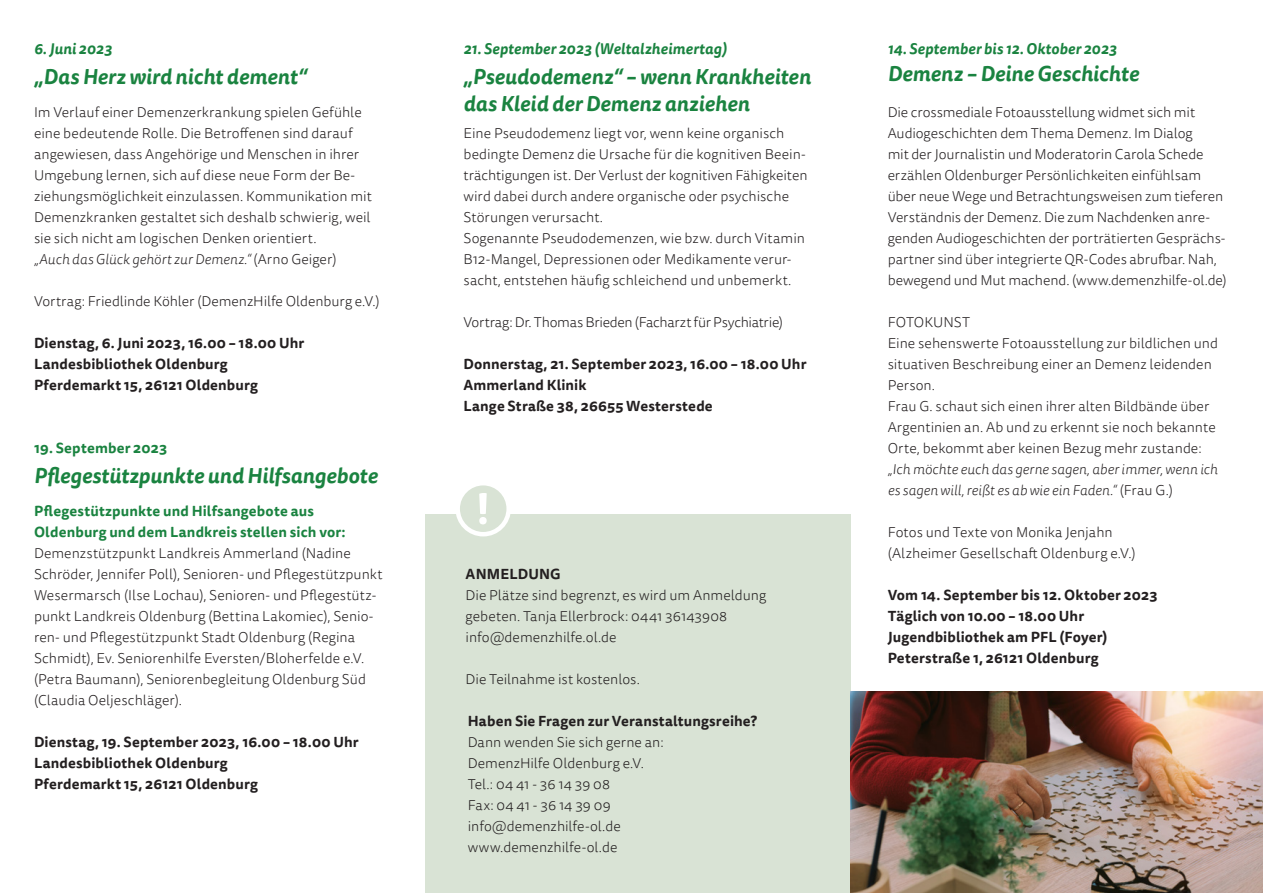
<style>
.page{position:relative;width:1263px;height:893px;background:#fff}
.page>*{position:absolute;margin:0;border:0;box-sizing:border-box;transform-origin:0 0}
.t1{font:italic 700 21px/27px "Tisa Sans OT";color:#1a8340}
.t2{font:italic 700 15px "Tisa Sans OT";letter-spacing:.01em;color:#1a8340}
.t3{font:300 14.25px/21px "Tisa Sans OT";color:#231f20}
.t4{font:700 14.25px "Tisa Sans OT";letter-spacing:.01em;color:#231f20}
.t5{font:italic 300 14.25px/21px "Tisa Sans OT";letter-spacing:.005em;color:#231f20}
.t6{font:700 14.25px "Tisa Sans OT";letter-spacing:.01em;color:#1a8340}
.t7{font:300 14.25px "Tisa Sans OT";letter-spacing:-.02em;color:#231f20}
.s1{font-style:normal}
</style>
<div class="page">
<div style="left:425px;top:515px;width:425px;height:378px;background:#d9e3d5"></div>
<img style="left:850px;top:692px;width:413px;height:201px">
<div style="left:458px;top:483px;width:51px;height:51px;background:#d9e3d5;border-radius:50%"></div>
<div style="left:455px;top:481px;width:56px;height:55px;border:4px solid #fff;border-radius:50%"></div>
<svg style="left:479px;top:493px;width:8px;height:31px"></svg>
<p class="t2" style="left:34px;top:39px;width:79px">6. Juni 2023</p>
<p class="t1" style="left:34px;top:64px;width:275px">„Das Herz wird nicht dement“</p>
<p class="t3" style="left:34px;top:102px;width:339px">Im Verlauf einer Demenzerkrankung spielen Gefühle eine bedeutende Rolle. Die Betroffenen sind darauf angewiesen, dass Angehörige und Menschen in ihrer Umgebung lernen, sich auf diese neue Form der Be&shy;ziehungsmöglichkeit einzulassen. Kommunikation mit Demenzkranken gestaltet sich deshalb schwierig, weil sie sich nicht am logischen Denken orientiert.</p>
<p class="t5" style="left:34px;top:249px;width:304px">„Auch das Glück gehört zur Demenz.“ <span class="s1">(Arno Geiger)</span></p>
<p class="t3" style="left:34px;top:291px;width:347px">Vortrag: Friedlinde Köhler (DemenzHilfe Oldenburg e.V.)</p>
<p class="t4" style="left:34px;top:334px;width:272px">Dienstag, 6. Juni 2023, 16.00 – 18.00 Uhr</p>
<p class="t4" style="left:34px;top:355px;width:195px">Landesbibliothek Oldenburg</p>
<p class="t4" style="left:34px;top:376px;width:226px">Pferdemarkt 15, 26121 Oldenburg</p>
<p class="t6" style="left:34px;top:439px;width:135px">19. September 2023</p>
<p class="t1" style="left:34px;top:463px;width:345px">Pflegestützpunkte und Hilfsangebote</p>
<p class="t6" style="left:34px;top:502px;width:281px">Pflegestützpunkte und Hilfsangebote aus</p>
<p class="t6" style="left:34px;top:523px;width:313px">Oldenburg und dem Landkreis stellen sich vor:</p>
<p class="t3" style="left:34px;top:543px;width:350px">Demenzstützpunkt Landkreis Ammerland (Nadine Schröder, Jennifer Poll), Senioren- und Pflegestützpunkt Wesermarsch (Ilse Lochau), Senioren- und Pflegestütz&shy;punkt Landkreis Oldenburg (Bettina Lakomiec), Senio&shy;ren- und Pflegestützpunkt Stadt Oldenburg (Regina Schmidt), Ev. Seniorenhilfe Eversten/Bloherfelde e.V. (Petra Baumann), Seniorenbegleitung Oldenburg Süd (Claudia Oeljeschläger).</p>
<p class="t4" style="left:34px;top:733px;width:326px">Dienstag, 19. September 2023, 16.00 – 18.00 Uhr</p>
<p class="t4" style="left:34px;top:754px;width:195px">Landesbibliothek Oldenburg</p>
<p class="t4" style="left:34px;top:775px;width:226px">Pferdemarkt 15, 26121 Oldenburg</p>
<p class="t2" style="left:463px;top:39px;width:265px">21. September 2023 (Weltalzheimertag)</p>
<p class="t1" style="left:463px;top:64px;width:349px">„Pseudodemenz“ – wenn Krankheiten das Kleid der Demenz anziehen</p>
<p class="t3" style="left:463px;top:123px;width:345px">Eine Pseudodemenz liegt vor, wenn keine organisch bedingte Demenz die Ursache für die kognitiven Beein&shy;trächtigungen ist. Der Verlust der kognitiven Fähigkeiten wird dabei durch andere organische oder psychische Störungen verursacht.</p>
<p class="t3" style="left:463px;top:228px;width:343px">Sogenannte Pseudodemenzen, wie bzw. durch Vitamin<br>B12-Mangel, Depressionen oder Medikamente verur&shy;sacht, entstehen häufig schleichend und unbemerkt.</p>
<p class="t7" style="left:463px;top:314px;width:321px">Vortrag: Dr. Thomas Brieden (Facharzt für Psychiatrie)</p>
<p class="t4" style="left:463px;top:355px;width:344px">Donnerstag, 21. September 2023, 16.00 – 18.00 Uhr</p>
<p class="t4" style="left:463px;top:376px;width:124px">Ammerland Klinik</p>
<p class="t4" style="left:463px;top:397px;width:251px">Lange Straße 38, 26655 Westerstede</p>
<p class="t4" style="left:466px;top:565px;width:97px">ANMELDUNG</p>
<p class="t3" style="left:466px;top:585px;width:302px">Die Plätze sind begrenzt, es wird um Anmeldung gebeten. Tanja Ellerbrock: 0441 36143908</p>
<p class="t3" style="left:466px;top:627px;width:153px">info@demenzhilfe.ol.de</p>
<p class="t3" style="left:466px;top:669px;width:176px">Die Teilnahme ist kostenlos.</p>
<p class="t4" style="left:468px;top:712px;width:291px">Haben Sie Fragen zur Veranstaltungsreihe?</p>
<p class="t3" style="left:468px;top:732px;width:197px">Dann wenden Sie sich gerne an:</p>
<p class="t3" style="left:468px;top:753px;width:178px">DemenzHilfe Oldenburg e.V.</p>
<p class="t3" style="left:468px;top:774px;width:144px">Tel.: 04 41 - 36 14 39 08</p>
<p class="t3" style="left:468px;top:795px;width:144px">Fax: 04 41 - 36 14 39 09</p>
<p class="t3" style="left:468px;top:816px;width:155px">info@demenzhilfe-ol.de</p>
<p class="t3" style="left:468px;top:837px;width:151px">www.demenzhilfe-ol.de</p>
<p class="t2" style="left:888px;top:39px;width:231px">14. September bis 12. Oktober 2023</p>
<p class="t1" style="left:888px;top:61px;width:253px">Demenz – Deine Geschichte</p>
<p class="t3" style="left:888px;top:102px;width:341px">Die crossmediale Fotoausstellung widmet sich mit Audiogeschichten dem Thema Demenz. Im Dialog<br>mit der Journalistin und Moderatorin Carola Schede erzählen Oldenburger Persönlichkeiten einfühlsam über neue Wege und Betrachtungsweisen zum tieferen Verständnis der Demenz. Die zum Nachdenken anre&shy;genden Audiogeschichten der porträtierten Gesprächs&shy;partner sind über integrierte QR-Codes abrufbar. Nah, bewegend und Mut machend. (www.demenzhilfe-ol.de)</p>
<p class="t3" style="left:888px;top:312px;width:84px">FOTOKUNST</p>
<p class="t3" style="left:888px;top:333px;width:332px">Eine sehenswerte Fotoausstellung zur bildlichen und situativen Beschreibung einer an Demenz leidenden<br>Person.</p>
<p class="t3" style="left:888px;top:396px;width:330px">Frau G. schaut sich einen ihrer alten Bildbände über<br>Argentinien an. Ab und zu erkennt sie noch bekannte<br>Orte, bekommt aber keinen Bezug mehr zustande:</p>
<p class="t5" style="left:888px;top:459px;width:331px">„Ich möchte euch das gerne sagen, aber immer, wenn ich es sagen will, reißt es ab wie ein Faden.“ <span class="s1">(Frau G.)</span></p>
<p class="t3" style="left:888px;top:522px;width:227px">Fotos und Texte von Monika Jenjahn</p>
<p class="t3" style="left:888px;top:543px;width:249px">(Alzheimer Gesellschaft Oldenburg e.V.)</p>
<p class="t4" style="left:888px;top:586px;width:271px">Vom 14. September bis 12. Oktober 2023</p>
<p class="t4" style="left:888px;top:607px;width:198px">Täglich von 10.00 – 18.00 Uhr</p>
<p class="t4" style="left:888px;top:628px;width:221px">Jugendbibliothek am PFL (Foyer)</p>
<p class="t4" style="left:888px;top:649px;width:212px">Peterstraße 1, 26121 Oldenburg</p>
</div>
